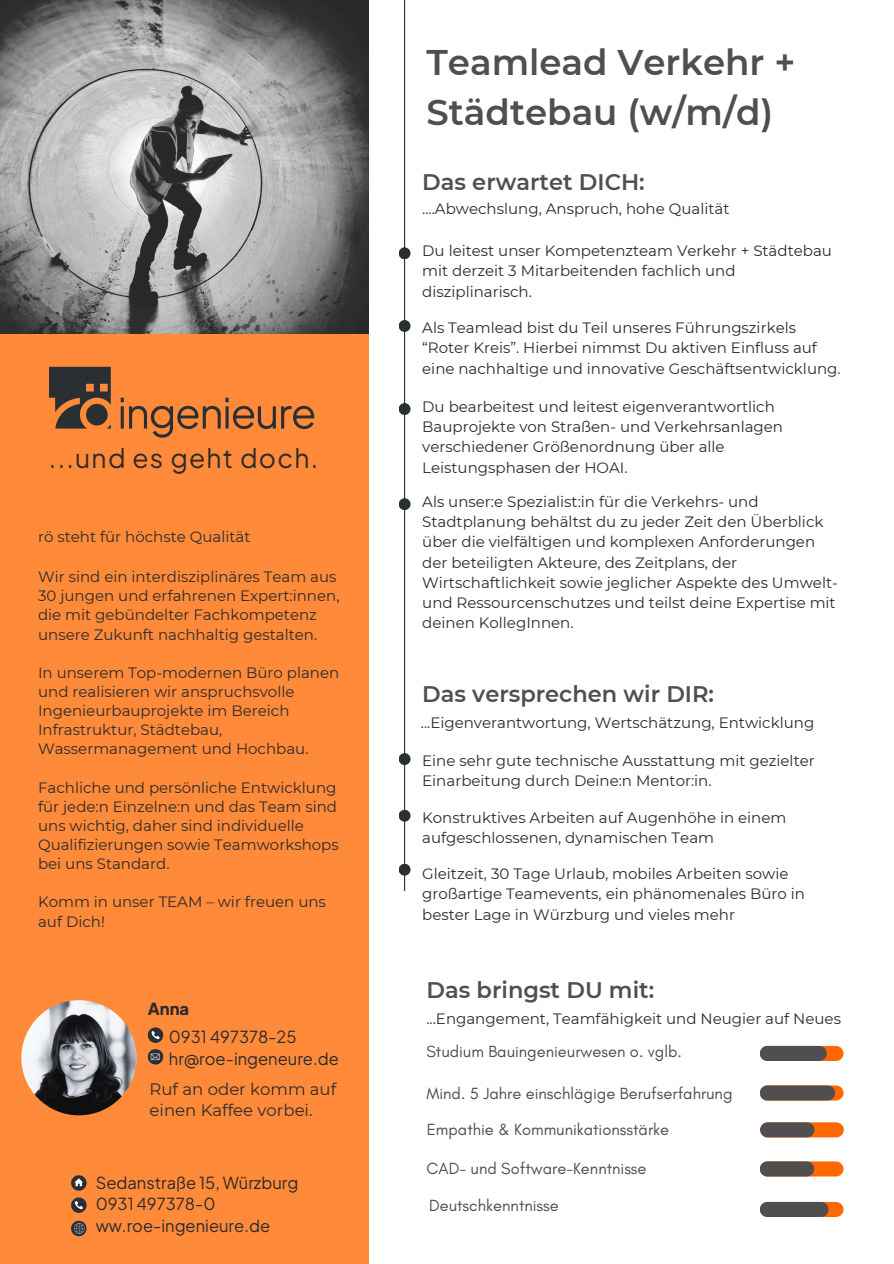
<style>
.page{position:relative;width:894px;height:1264px;background:#fff}
.page>*{position:absolute;margin:0;border:0;box-sizing:border-box;transform-origin:0 0}
.t1{font:600 35.55px/49.5px "Montserrat";color:#504e4e}
.t2{font:26.4px "Plus Jakarta Sans";letter-spacing:.045em;color:#2b2b2b}
.t3{font:600 22.5px "Montserrat";color:#504e4e}
.t4{font:16.5px "Glacial Indifference";color:#504e4e}
.t5{font:16.5px "Plus Jakarta Sans";color:#2b2b2b}
.t6{font:16.5px "Montserrat";color:#2b2b2b}
.t7{font:800 16.5px "Plus Jakarta Sans";color:#2b2b2b}
.t8{font:15px/20.2px "Montserrat";color:#2b2b2b}
</style>
<div class="page">
<div style="left:0;top:0;width:368px;height:1263px;background:#ff8a3a"></div>
<img style="left:0;top:0;width:368px;height:333px">
<svg style="left:71px;top:1197px;width:15px;height:15px"></svg>
<svg style="left:71px;top:1175px;width:15px;height:15px"></svg>
<hr style="left:404px;top:0;width:1px;height:891px;background:#292f33">
<div style="left:398px;top:498px;width:12px;height:12px;background:#292f33;border-radius:50%"></div>
<div style="left:398px;top:753px;width:12px;height:12px;background:#292f33;border-radius:50%"></div>
<div style="left:398px;top:809px;width:12px;height:12px;background:#292f33;border-radius:50%"></div>
<div style="left:398px;top:863px;width:12px;height:12px;background:#292f33;border-radius:50%"></div>
<div style="left:398px;top:403px;width:12px;height:12px;background:#292f33;border-radius:50%"></div>
<svg style="left:71px;top:1220px;width:15px;height:16px"></svg>
<div style="left:759px;top:1045px;width:84px;height:15px;background:#ff6700;border-radius:8px"></div>
<div style="left:759px;top:1045px;width:67px;height:15px;background:#504e4e;border-radius:8px"></div>
<svg style="left:759px;top:1085px;width:84px;height:15px"></svg>
<div style="left:759px;top:1085px;width:75px;height:15px;background:#504e4e;border-radius:8px"></div>
<div style="left:759px;top:1161px;width:84px;height:15px;background:#ff6700;border-radius:8px"></div>
<div style="left:759px;top:1161px;width:55px;height:15px;background:#504e4e;border-radius:8px"></div>
<div style="left:759px;top:1201px;width:84px;height:15px;background:#ff6700;border-radius:8px"></div>
<div style="left:759px;top:1201px;width:69px;height:15px;background:#504e4e;border-radius:8px"></div>
<svg style="left:49px;top:367px;width:265px;height:70px"></svg>
<svg style="left:148px;top:1049px;width:15px;height:15px"></svg>
<svg style="left:148px;top:1027px;width:15px;height:15px"></svg>
<img style="left:21px;top:1000px;width:115px;height:115px;border-radius:50%">
<div style="left:398px;top:247px;width:12px;height:12px;background:#292f33;border-radius:50%"></div>
<div style="left:398px;top:320px;width:12px;height:12px;background:#292f33;border-radius:50%"></div>
<div style="left:759px;top:1122px;width:84px;height:15px;background:#ff6700;border-radius:8px"></div>
<div style="left:759px;top:1122px;width:55px;height:15px;background:#504e4e;border-radius:8px"></div>
<p class="t2" style="left:49px;top:440px;width:271px">...und es geht doch.</p>
<p class="t8" style="left:38px;top:526px;width:214px">rö steht für höchste Qualität</p>
<p class="t8" style="left:38px;top:567px;width:303px;line-height:19.2px">Wir sind ein interdisziplinäres Team aus 30 jungen und erfahrenen Expert:innen, die mit gebündelter Fachkompetenz unsere Zukunft nachhaltig gestalten.</p>
<p class="t8" style="left:38px;top:662px;width:303px;line-height:19.2px">In unserem Top-modernen Büro planen und realisieren wir anspruchsvolle Ingenieurbauprojekte im Bereich Infrastruktur, Städtebau, Wassermanagement und Hochbau.</p>
<p class="t8" style="left:38px;top:777px;width:302px;line-height:19.2px">Fachliche und persönliche Entwicklung für jede:n Einzelne:n und das Team sind uns wichtig, daher sind individuelle Qualifizierungen sowie Teamworkshops bei uns Standard.</p>
<p class="t8" style="left:38px;top:892px;width:289px;line-height:19.2px">Komm in unser TEAM – wir freuen uns auf Dich!</p>
<p class="t7" style="left:148px;top:997px;width:43px">Anna</p>
<p class="t5" style="left:169px;top:1026px;width:129px">0931 497378-25</p>
<p class="t5" style="left:169px;top:1047px;width:171px">hr@roe-ingeneure.de</p>
<h1 class="t6" style="left:150px;top:1079px;width:188px">Ruf an oder komm auf</h1>
<h3 class="t6" style="left:150px;top:1100px;width:164px">einen Kaffee vorbei.</h3>
<p class="t5" style="left:96px;top:1171px;width:204px">Sedanstraße 15, Würzburg</p>
<h2 class="t5" style="left:96px;top:1193px;width:121px">0931 497378-0</h2>
<p class="t5" style="left:96px;top:1214px;width:176px">ww.roe-ingenieure.de</p>
<p class="t1" style="left:426px;top:37px;width:370px">Teamlead Verkehr +<br>Städtebau (w/m/d)</p>
<p class="t3" style="left:422px;top:168px;width:224px">Das erwartet DICH:</p>
<p class="t8" style="left:422px;top:199px;width:308px">....Abwechslung, Anspruch, hohe Qualität</p>
<p class="t8" style="left:422px;top:241px;width:411px">Du leitest unser Kompetenzteam Verkehr + Städtebau mit derzeit 3 Mitarbeitenden fachlich und disziplinarisch.</p>
<p class="t8" style="left:422px;top:317px;width:420px">Als Teamlead bist du Teil unseres Führungszirkels “Roter Kreis”. Hierbei nimmst Du aktiven Einfluss auf eine nachhaltige und innovative Geschäftsentwicklung.</p>
<p class="t8" style="left:422px;top:396px;width:362px">Du bearbeitest und leitest eigenverantwortlich Bauprojekte von Straßen- und Verkehrsanlagen verschiedener Größenordnung über alle Leistungsphasen der HOAI.</p>
<p class="t8" style="left:422px;top:491px;width:417px">Als unser:e Spezialist:in für die Verkehrs- und Stadtplanung behältst du zu jeder Zeit den Überblick über die vielfältigen und komplexen Anforderungen der beteiligten Akteure, des Zeitplans, der Wirtschaftlichkeit sowie jeglicher Aspekte des Umwelt&shy;und Ressourcenschutzes und teilst deine Expertise mit deinen KollegInnen.</p>
<p class="t3" style="left:422px;top:680px;width:293px">Das versprechen wir DIR:</p>
<p class="t8" style="left:420px;top:712px;width:395px">...Eigenverantwortung, Wertschätzung, Entwicklung</p>
<p class="t8" style="left:422px;top:750px;width:394px">Eine sehr gute technische Ausstattung mit gezielter<br>Einarbeitung durch Deine:n Mentor:in.</p>
<p class="t8" style="left:422px;top:807px;width:365px">Konstruktives Arbeiten auf Augenhöhe in einem aufgeschlossenen, dynamischen Team</p>
<p class="t8" style="left:422px;top:863px;width:384px">Gleitzeit, 30 Tage Urlaub, mobiles Arbeiten sowie großartige Teamevents, ein phänomenales Büro in bester Lage in Würzburg und vieles mehr</p>
<p class="t3" style="left:426px;top:976px;width:229px">Das bringst DU mit:</p>
<p class="t8" style="left:426px;top:1008px;width:416px">...Engangement, Teamfähigkeit und Neugier auf Neues</p>
<p class="t4" style="left:426px;top:1041px;width:257px">Studium Bauingenieurwesen o. vglb.</p>
<p class="t4" style="left:426px;top:1082px;width:307px">Mind. 5 Jahre einschlägige Berufserfahrung</p>
<h3 class="t4" style="left:426px;top:1118px;width:244px">Empathie &amp; Kommunikationsstärke</h3>
<p class="t4" style="left:426px;top:1158px;width:221px">CAD- und Software-Kenntnisse</p>
<p class="t4" style="left:429px;top:1195px;width:131px">Deutschkenntnisse</p>
</div>
